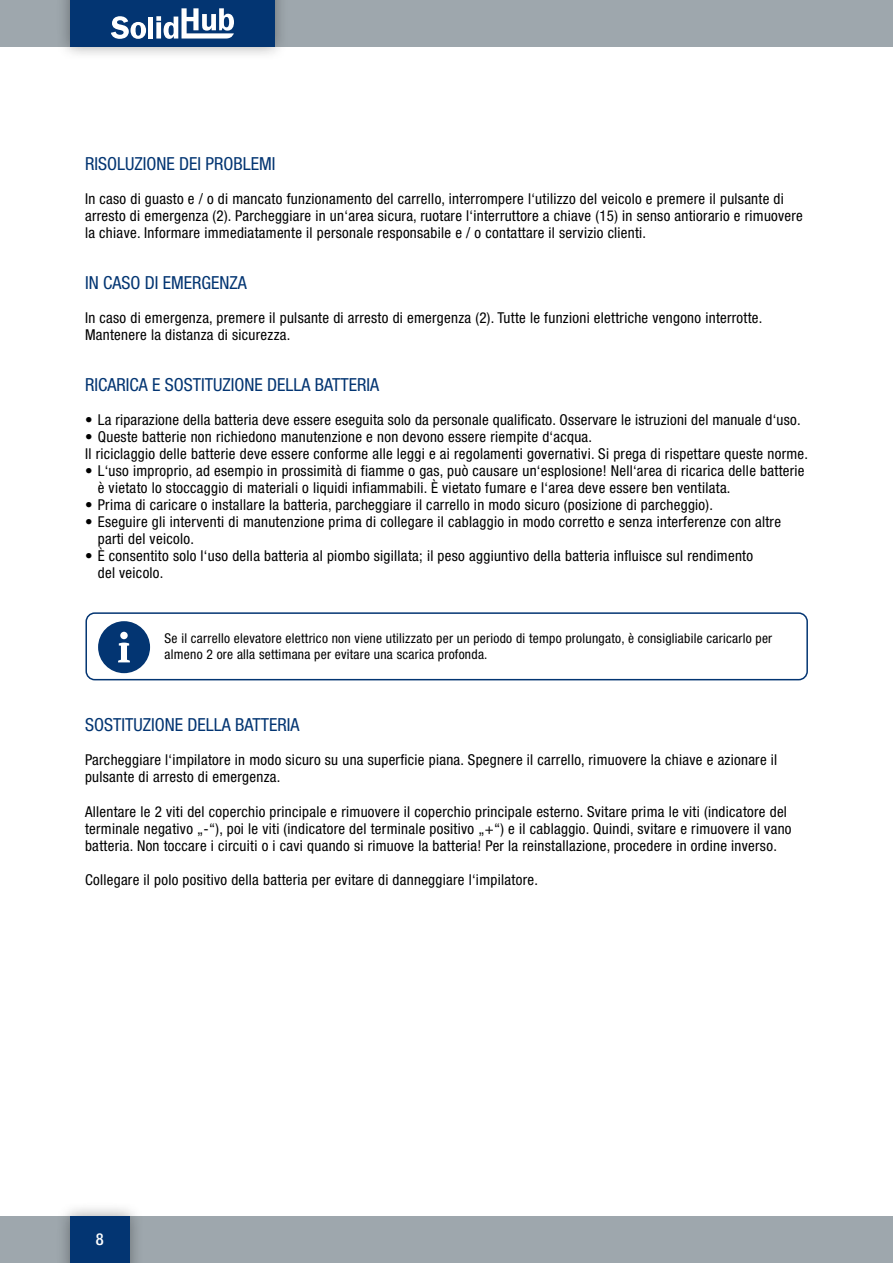
<style>
.page{position:relative;width:893px;height:1263px;background:#fff}
.page>*{position:absolute;margin:0;border:0;box-sizing:border-box;transform-origin:0 0}
.t1{font:condensed 18px "Helvetica Neue LT Pro";color:#033572}
.t2{font:500 condensed 16.5px "Helvetica Neue LT Pro";color:#fff}
.t3{font:condensed 15px/17px "Helvetica Neue LT Pro";letter-spacing:.02em;color:#000}
.t4{font:condensed 13.5px/16.5px "Helvetica Neue LT Pro";letter-spacing:.02em;color:#000}
</style>
<div class="page">
<div style="left:0;top:1216px;width:893px;height:47px;background:#9ea7ad"></div>
<div style="left:0;top:0;width:893px;height:47px;background:#9ea7ad"></div>
<div style="left:56px;top:0;width:233px;height:61px;background:#000;opacity:.35"></div>
<div style="left:70px;top:0;width:204px;height:47px;background:#033572"></div>
<div style="left:56px;top:1202px;width:88px;height:61px;background:#000;opacity:.35"></div>
<div style="left:70px;top:1216px;width:60px;height:47px;background:#033572"></div>
<svg style="left:111px;top:16px;width:35px;height:23px"></svg>
<div style="left:148px;top:17px;width:5px;height:22px;background:#fff"></div>
<svg style="left:156px;top:8px;width:78px;height:31px"></svg>
<div style="left:85px;top:612px;width:723px;height:68px;border:2px solid #033572;border-radius:9px"></div>
<svg style="left:98px;top:621px;width:52px;height:52px"></svg>
<p class="t1" style="left:85px;top:153px;width:192px">RISOLUZIONE DEI PROBLEMI</p>
<p class="t3" style="left:85px;top:190px;width:719px">In caso di guasto e / o di mancato funzionamento del carrello, interrompere l‘utilizzo del veicolo e premere il pulsante di arresto di emergenza (2). Parcheggiare in un‘area sicura, ruotare l‘interruttore a chiave (15) in senso antiorario e rimuovere la chiave. Informare immediatamente il personale responsabile e / o contattare il servizio clienti.</p>
<p class="t1" style="left:85px;top:272px;width:163px">IN CASO DI EMERGENZA</p>
<p class="t3" style="left:85px;top:309px;width:679px">In caso di emergenza, premere il pulsante di arresto di emergenza (2). Tutte le funzioni elettriche vengono interrotte.<br>Mantenere la distanza di sicurezza.</p>
<p class="t1" style="left:85px;top:374px;width:296px">RICARICA E SOSTITUZIONE DELLA BATTERIA</p>
<p class="t3" style="left:85px;top:411px;width:717px">• La riparazione della batteria deve essere eseguita solo da personale qualificato. Osservare le istruzioni del manuale d‘uso.</p>
<p class="t3" style="left:85px;top:428px;width:725px">• Queste batterie non richiedono manutenzione e non devono essere riempite d‘acqua.<br>Il riciclaggio delle batterie deve essere conforme alle leggi e ai regolamenti governativi. Si prega di rispettare queste norme.</p>
<p class="t3" style="left:98px;top:462px;width:708px;text-indent:-13px">• L‘uso improprio, ad esempio in prossimità di fiamme o gas, può causare un‘esplosione! Nell‘area di ricarica delle batterie è vietato lo stoccaggio di materiali o liquidi infiammabili. È vietato fumare e l‘area deve essere ben ventilata.</p>
<p class="t3" style="left:85px;top:496px;width:630px">• Prima di caricare o installare la batteria, parcheggiare il carrello in modo sicuro (posizione di parcheggio).</p>
<p class="t3" style="left:98px;top:513px;width:685px;text-indent:-13px">• Eseguire gli interventi di manutenzione prima di collegare il cablaggio in modo corretto e senza interferenze con altre parti del veicolo.</p>
<p class="t3" style="left:98px;top:547px;width:657px;text-indent:-13px">• È consentito solo l‘uso della batteria al piombo sigillata; il peso aggiuntivo della batteria influisce sul rendimento del veicolo.</p>
<p class="t4" style="left:165px;top:630px;width:609px">Se il carrello elevatore elettrico non viene utilizzato per un periodo di tempo prolungato, è consigliabile caricarlo per almeno 2 ore alla settimana per evitare una scarica profonda.</p>
<p class="t1" style="left:85px;top:714px;width:216px">SOSTITUZIONE DELLA BATTERIA</p>
<p class="t3" style="left:85px;top:751px;width:694px">Parcheggiare l‘impilatore in modo sicuro su una superficie piana. Spegnere il carrello, rimuovere la chiave e azionare il pulsante di arresto di emergenza.</p>
<p class="t3" style="left:85px;top:802px;width:708px">Allentare le 2 viti del coperchio principale e rimuovere il coperchio principale esterno. Svitare prima le viti (indicatore del terminale negativo „-“), poi le viti (indicatore del terminale positivo „+“) e il cablaggio. Quindi, svitare e rimuovere il vano batteria. Non toccare i circuiti o i cavi quando si rimuove la batteria! Per la reinstallazione, procedere in ordine inverso.</p>
<p class="t3" style="left:85px;top:871px;width:454px">Collegare il polo positivo della batteria per evitare di danneggiare l‘impilatore.</p>
<p class="t2" style="left:96px;top:1229px;width:9px">8</p>
</div>
